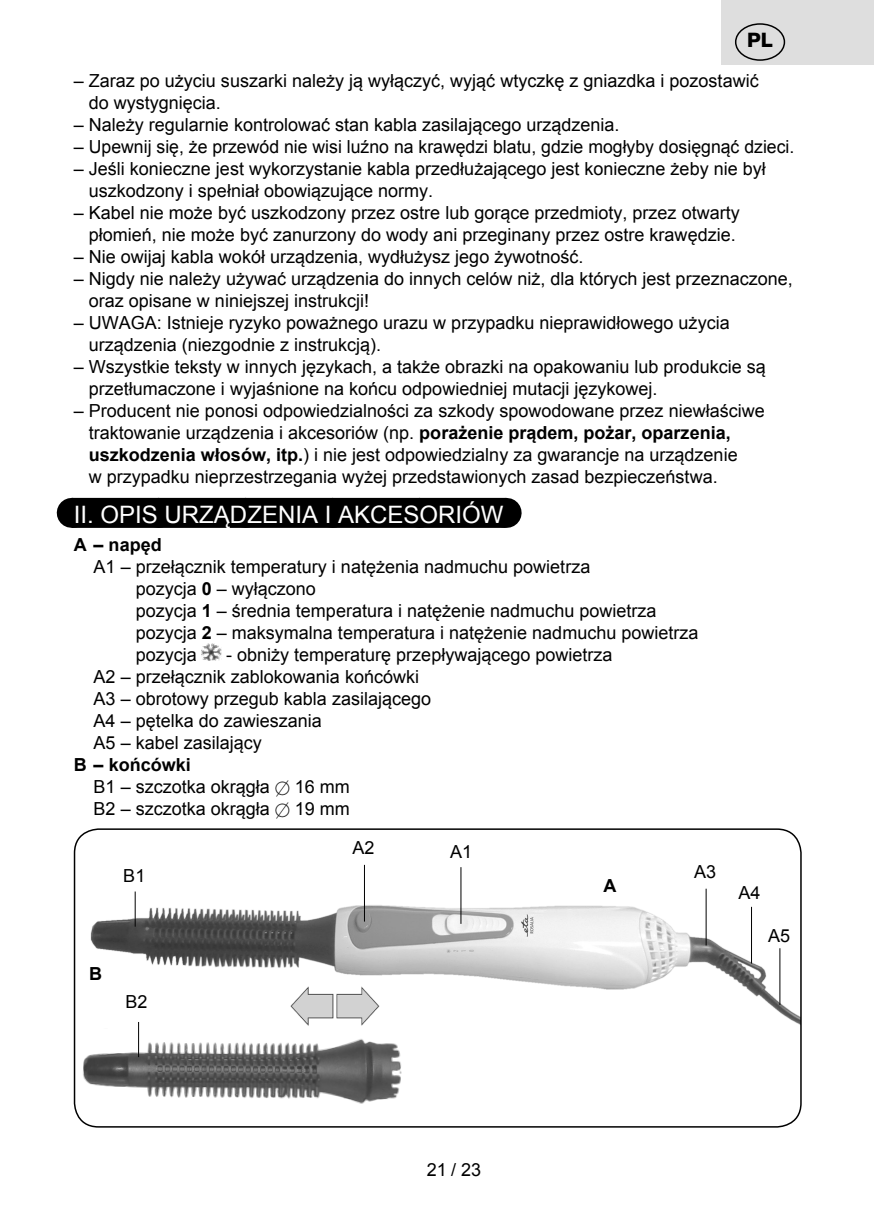
<style>
.page{position:relative;width:874px;height:1225px;background:#fff}
.page>*{position:absolute;margin:0;border:0;box-sizing:border-box;transform-origin:0 0}
.t1{font:24px "Arial";color:#fff}
.t2{font:800 20px "Helvetica Neue OT";color:#000}
.t3{font:18px/22px "Arial";color:#000}
.t4{font:700 18px "Arial";color:#000}
.s1{font-weight:700}
</style>
<div class="page">
<div style="left:72px;top:498px;width:433px;height:30px;background:#000"></div>
<svg style="left:161px;top:527px;width:301px;height:1px"></svg>
<hr style="left:505px;top:498px;width:1px;height:30px;background:#000">
<img style="left:202px;top:643px;width:19px;height:18px">
<img style="left:275px;top:780px;width:14px;height:16px">
<img style="left:275px;top:802px;width:14px;height:16px">
<img style="left:90px;top:886px;width:708px;height:141px">
<div style="left:74px;top:828px;width:727px;height:299px;border:2px solid #000;border-radius:24px"></div>
<img style="left:74px;top:1027px;width:328px;height:88px">
<img style="left:285px;top:985px;width:105px;height:45px">
<hr style="left:364px;top:865px;width:1px;height:56px;background:#000">
<hr style="left:460px;top:867px;width:1px;height:57px;background:#000">
<hr style="left:135px;top:891px;width:1px;height:35px;background:#000">
<hr style="left:138px;top:1022px;width:1px;height:35px;background:#000">
<hr style="left:705px;top:888px;width:1px;height:57px;background:#000">
<hr style="left:750px;top:907px;width:1px;height:56px;background:#000">
<hr style="left:779px;top:948px;width:1px;height:57px;background:#000">
<div style="left:721px;top:0;width:152px;height:65px;background:#dedede"></div>
<div style="left:734px;top:23px;width:50px;height:38px;border:1px solid #000;border-radius:50%"></div>
<p class="t2" style="left:746px;top:28px;width:27px">PL</p>
<p class="t3" style="left:89px;top:69px;width:671px;text-indent:-15px">– Zaraz po użyciu suszarki należy ją wyłączyć, wyjąć wtyczkę z gniazdka i pozostawić do wystygnięcia.</p>
<p class="t3" style="left:74px;top:113px;width:547px">– Należy regularnie kontrolować stan kabla zasilającego urządzenia.</p>
<p class="t3" style="left:74px;top:135px;width:721px">– Upewnij się, że przewód nie wisi luźno na krawędzi blatu, gdzie mogłyby dosięgnąć dzieci.</p>
<p class="t3" style="left:89px;top:157px;width:678px;text-indent:-15px">– Jeśli konieczne jest wykorzystanie kabla przedłużającego jest konieczne żeby nie był uszkodzony i spełniał obowiązujące normy.</p>
<p class="t3" style="left:74px;top:201px;width:667px;text-align:right">– Kabel nie może być uszkodzony przez ostre lub gorące przedmioty, przez otwarty płomień, nie może być zanurzony do wody ani przeginany przez ostre krawędzie.</p>
<p class="t3" style="left:74px;top:245px;width:511px">– Nie owijaj kabla wokół urządzenia, wydłużysz jego żywotność.</p>
<p class="t3" style="left:89px;top:267px;width:705px;text-indent:-15px">– Nigdy nie należy używać urządzenia do innych celów niż, dla których jest przeznaczone, oraz opisane w niniejszej instrukcji!</p>
<p class="t3" style="left:89px;top:311px;width:642px;text-indent:-15px">– UWAGA: Istnieje ryzyko poważnego urazu w przypadku nieprawidłowego użycia urządzenia (niezgodnie z instrukcją).</p>
<p class="t3" style="left:89px;top:355px;width:678px;text-indent:-15px">– Wszystkie teksty w innych językach, a także obrazki na opakowaniu lub produkcie są przetłumaczone i wyjaśnione na końcu odpowiedniej mutacji językowej.</p>
<p class="t3" style="left:89px;top:399px;width:677px;text-indent:-15px">– Producent nie ponosi odpowiedzialności za szkody spowodowane przez niewłaściwe traktowanie urządzenia i akcesoriów (np. <span class="s1">porażenie prądem, pożar, oparzenia, uszkodzenia włosów, itp.</span>) i nie jest odpowiedzialny za gwarancje na urządzenie<br>w przypadku nieprzestrzegania wyżej przedstawionych zasad bezpieczeństwa.</p>
<h1 class="t1" style="left:74px;top:498px;width:431px">II. OPIS URZĄDZENIA I AKCESORIÓW</h1>
<p class="t4" style="left:74px;top:532px;width:89px">A – napęd</p>
<p class="t3" style="left:136px;top:555px;width:564px;text-indent:-42px">A1 – przełącznik temperatury i natężenia nadmuchu powietrza<br>pozycja <span class="s1">0</span> – wyłączono<br>pozycja <span class="s1">1</span> – średnia temperatura i natężenie nadmuchu powietrza pozycja <span class="s1">2</span> – maksymalna temperatura i natężenie nadmuchu powietrza pozycja</p>
<p class="t3" style="left:94px;top:643px;width:520px;text-indent:132px">- obniży temperaturę przepływającego powietrza A2 – przełącznik zablokowania końcówki<br>A3 – obrotowy przegub kabla zasilającego<br>A4 – pętelka do zawieszania<br>A5 – kabel zasilający</p>
<p class="t4" style="left:74px;top:752px;width:118px">B – końcówki</p>
<p class="t3" style="left:94px;top:775px;width:178px">B1 – szczotka okrągła</p>
<p class="t3" style="left:294px;top:775px;width:57px">16 mm</p>
<p class="t3" style="left:94px;top:797px;width:178px">B2 – szczotka okrągła</p>
<p class="t3" style="left:294px;top:797px;width:57px">19 mm</p>
<p class="t3" style="left:352px;top:836px;width:24px">A2</p>
<p class="t3" style="left:450px;top:840px;width:24px">A1</p>
<p class="t3" style="left:123px;top:864px;width:24px">B1</p>
<p class="t3" style="left:694px;top:860px;width:24px">A3</p>
<p class="t4" style="left:603px;top:872px;width:14px">A</p>
<p class="t3" style="left:738px;top:881px;width:24px">A4</p>
<p class="t4" style="left:89px;top:961px;width:14px">B</p>
<p class="t3" style="left:125px;top:991px;width:24px">B2</p>
<p class="t3" style="left:427px;top:1158px;width:56px">21 / 23</p>
<p class="t3" style="left:767px;top:924px;width:24px">A5</p>
</div>
